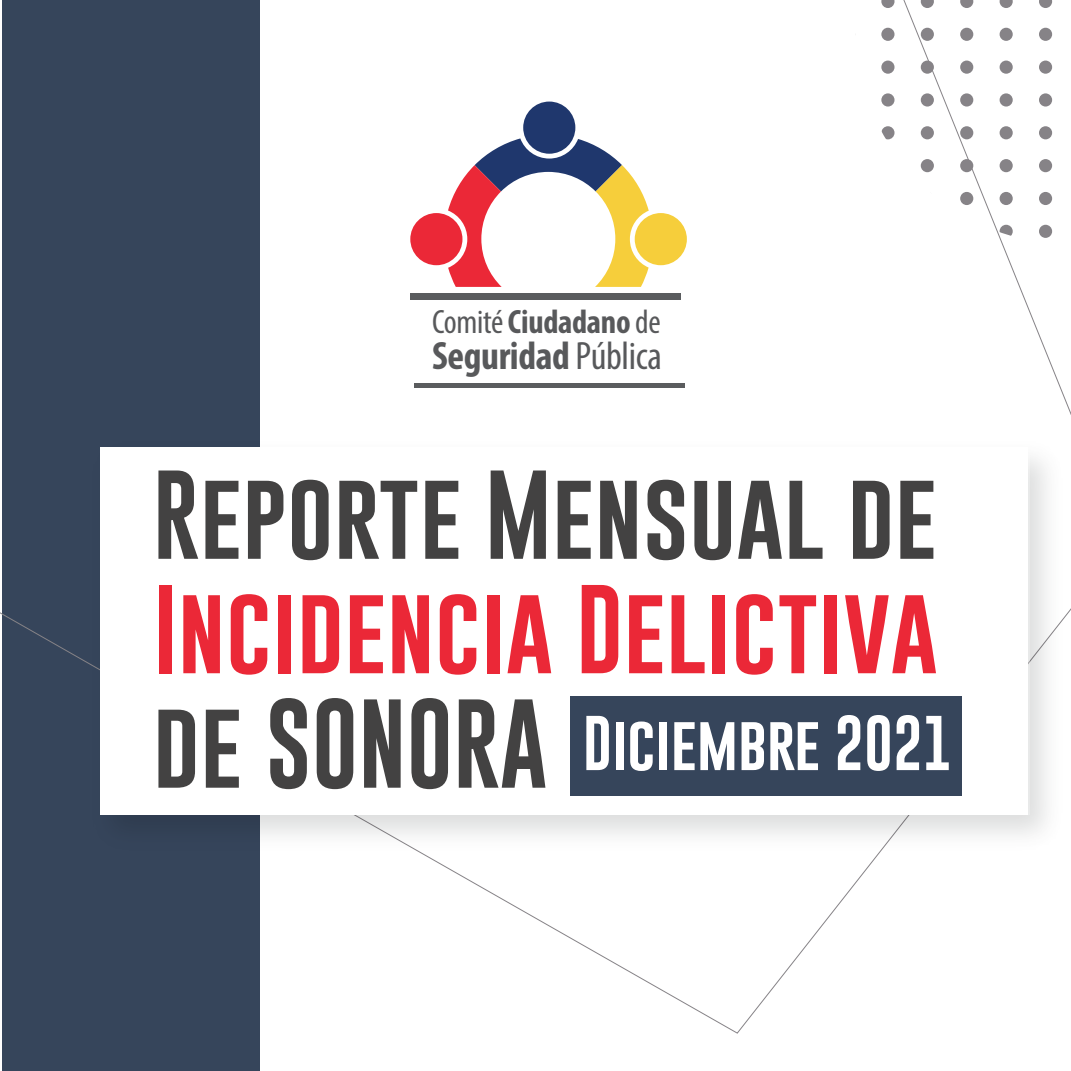
<style>
.page{position:relative;width:1071px;height:1071px;background:#fff}
.page>*{position:absolute;margin:0;border:0;box-sizing:border-box;transform-origin:0 0}
.t1{font:92.23px "Gobold";color:#eb2837}
.t2{font:92.23px "Gobold";color:#434242}
.t3{font:56.52px "Gobold";color:#fff}
.t4{font:700 condensed 39.73px "Myriad Pro";letter-spacing:-.01em;color:#58595b}
.t5{font:700 condensed 33.77px "Myriad Pro";letter-spacing:-.01em;color:#58595b}
.s1{font-weight:400}
.s2{font-size:92.23px;color:#434242}
</style>
<div class="page">
<div style="left:3px;top:0;width:257px;height:1071px;background:#36455b"></div>
<img style="left:81px;top:447px;width:990px;height:414px">
<div style="left:102px;top:448px;width:928px;height:367px;background:#fff"></div>
<div style="left:570px;top:696px;width:392px;height:100px;background:#36455b"></div>
<svg style="left:881px;top:0;width:14px;height:8px"></svg>
<svg style="left:921px;top:0;width:13px;height:8px"></svg>
<svg style="left:960px;top:0;width:13px;height:8px"></svg>
<svg style="left:1000px;top:0;width:13px;height:8px"></svg>
<svg style="left:1039px;top:0;width:13px;height:8px"></svg>
<div style="left:881px;top:28px;width:14px;height:13px;background:#868387;border-radius:50%"></div>
<div style="left:921px;top:28px;width:13px;height:13px;background:#868387;border-radius:50%"></div>
<div style="left:960px;top:28px;width:13px;height:13px;background:#868387;border-radius:50%"></div>
<div style="left:1000px;top:28px;width:13px;height:13px;background:#868387;border-radius:50%"></div>
<div style="left:1039px;top:28px;width:13px;height:13px;background:#868387;border-radius:50%"></div>
<div style="left:881px;top:61px;width:14px;height:13px;background:#868387;border-radius:50%"></div>
<div style="left:921px;top:61px;width:13px;height:13px;background:#868387;border-radius:50%"></div>
<div style="left:960px;top:61px;width:13px;height:13px;background:#868387;border-radius:50%"></div>
<div style="left:1000px;top:61px;width:13px;height:13px;background:#868387;border-radius:50%"></div>
<div style="left:1039px;top:61px;width:13px;height:13px;background:#868387;border-radius:50%"></div>
<div style="left:881px;top:93px;width:14px;height:14px;background:#868387;border-radius:50%"></div>
<div style="left:921px;top:93px;width:13px;height:14px;background:#868387;border-radius:50%"></div>
<div style="left:960px;top:93px;width:13px;height:14px;background:#868387;border-radius:50%"></div>
<div style="left:1000px;top:93px;width:13px;height:14px;background:#868387;border-radius:50%"></div>
<div style="left:1039px;top:93px;width:13px;height:14px;background:#868387;border-radius:50%"></div>
<svg style="left:881px;top:126px;width:14px;height:13px"></svg>
<div style="left:921px;top:126px;width:13px;height:13px;background:#868387;border-radius:50%"></div>
<div style="left:960px;top:126px;width:13px;height:13px;background:#868387;border-radius:50%"></div>
<div style="left:1000px;top:126px;width:13px;height:13px;background:#868387;border-radius:50%"></div>
<div style="left:1039px;top:126px;width:13px;height:13px;background:#868387;border-radius:50%"></div>
<div style="left:921px;top:159px;width:13px;height:13px;background:#868387;border-radius:50%"></div>
<div style="left:960px;top:159px;width:13px;height:13px;background:#868387;border-radius:50%"></div>
<div style="left:1000px;top:159px;width:13px;height:13px;background:#868387;border-radius:50%"></div>
<div style="left:1039px;top:159px;width:13px;height:13px;background:#868387;border-radius:50%"></div>
<div style="left:960px;top:192px;width:13px;height:13px;background:#868387;border-radius:50%"></div>
<div style="left:1000px;top:192px;width:13px;height:13px;background:#868387;border-radius:50%"></div>
<div style="left:1039px;top:192px;width:13px;height:13px;background:#868387;border-radius:50%"></div>
<svg style="left:1000px;top:225px;width:13px;height:13px"></svg>
<div style="left:1039px;top:225px;width:13px;height:13px;background:#868387;border-radius:50%"></div>
<div style="left:523px;top:102px;width:52px;height:52px;background:#1f376d;border-radius:50%"></div>
<div style="left:410px;top:213px;width:52px;height:52px;background:#eb2837;border-radius:50%"></div>
<div style="left:635px;top:213px;width:52px;height:52px;background:#f6ce3b;border-radius:50%"></div>
<svg style="left:448px;top:138px;width:201px;height:149px"></svg>
<div style="left:410px;top:293px;width:271px;height:6px;background:#5a5c5e"></div>
<div style="left:414px;top:383px;width:271px;height:5px;background:#5a5c5e"></div>
<p class="t5" style="left:432px;top:301px;width:230px"><span class="s1">Comité</span>Ciudadano <span class="s1">de</span></p>
<p class="t4" style="left:432px;top:331px;width:231px">Seguridad <span class="s1">Pública</span></p>
<h1 class="t2" style="left:153px;top:456px;width:786px">Reporte Mensual de</h1>
<h1 class="t1" style="left:153px;top:570px;width:787px">Incidencia Delictiva</h1>
<p class="t3" style="left:153px;top:707px;width:801px"><span class="s2">de SONORA</span> Diciembre 2021</p>
</div>
